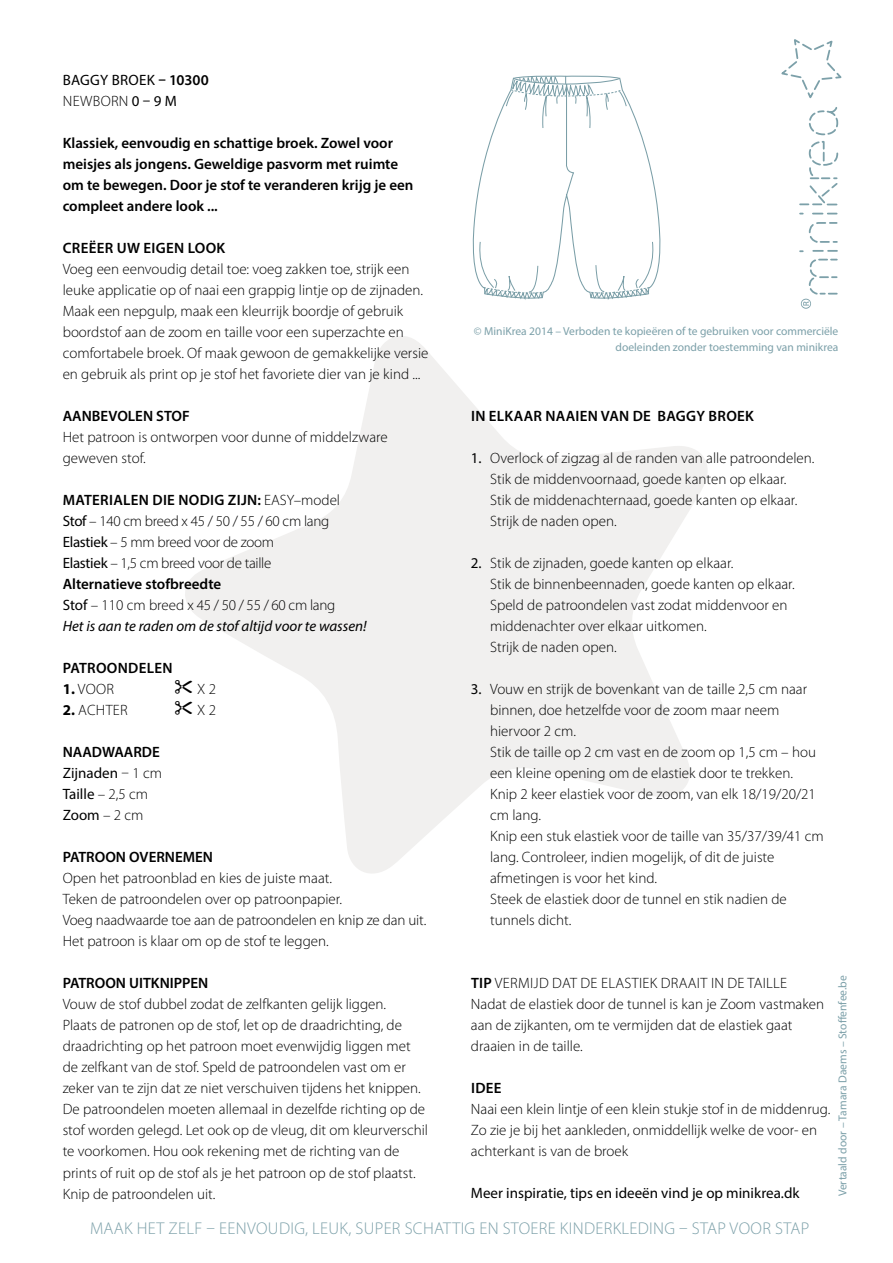
<style>
.page{position:relative;width:893px;height:1263px;background:#fff}
.page>*{position:absolute;margin:0;border:0;box-sizing:border-box;transform-origin:0 0}
.t1{font:300 17.1px "Myriad Pro";letter-spacing:.02em;color:#7ca0a9}
.t2{font:300 15px/21px "Myriad Pro";color:#000}
.t3{font:300 15px/21px "Myriad Pro";letter-spacing:-.02em;color:#000}
.t4{font:600 15px/21px "Myriad Pro";color:#000}
.t5{font:15px/21px "Myriad Pro";color:#000}
.t6{font:600 15px "Myriad Pro";letter-spacing:.02em;color:#000}
.t7{font:15px/21px "Myriad Pro";letter-spacing:.02em;color:#000}
.t8{font:11.55px/15.8px "Myriad Pro";color:#7ca0a9;text-align:right}
.s1{font-weight:600}
.s2{font-weight:300}
.s3{font-weight:400}
.s4{font-weight:400;font-style:italic}
.s5{font-weight:700}
</style>
<div class="page">
<svg style="left:185px;top:336px;width:523px;height:537px;fill:#f1f0ef"></svg>
<svg style="left:473px;top:75px;width:188px;height:225px"></svg>
<svg style="left:813px;top:213px;width:24px;height:1px"></svg>
<svg style="left:799px;top:222px;width:39px;height:87px"></svg>
<svg style="left:781px;top:39px;width:60px;height:167px"></svg>
<svg style="left:185px;top:680px;width:7px;height:14px"></svg>
<svg style="left:185px;top:701px;width:7px;height:14px"></svg>
<p class="t7" style="left:63px;top:69px;width:147px">BAGGY BROEK <span class="s1">– 10300<br></span><span class="s2">NEWBORN</span> 0 – 9 M</p>
<p class="t4" style="left:63px;top:132px;width:352px">Klassiek, eenvoudig en schattige broek. Zowel voor meisjes als jongens. Geweldige pasvorm met ruimte om te bewegen. Door je stof te veranderen krijg je een compleet andere look ...</p>
<p class="t6" style="left:63px;top:238px;width:164px">CREËER UW EIGEN LOOK</p>
<p class="t2" style="left:63px;top:258px;width:367px">Voeg een eenvoudig detail toe: voeg zakken toe, strijk een leuke applicatie op of naai een grappig lintje op de zijnaden.<br>Maak een nepgulp, maak een kleurrijk boordje of gebruik boordstof aan de zoom en taille voor een superzachte en comfortabele broek. Of maak gewoon de gemakkelijke versie en gebruik als print op je stof het favoriete dier van je kind ...</p>
<p class="t4" style="left:63px;top:405px;width:129px">AANBEVOLEN STOF</p>
<p class="t2" style="left:63px;top:426px;width:327px">Het patroon is ontworpen voor dunne of middelzware geweven stof.</p>
<p class="t3" style="left:63px;top:489px;width:306px"><span class="s1">MATERIALEN DIE NODIG ZIJN:</span> EASY–model <span class="s3">Stof</span> – 140 cm breed x 45 / 50 / 55 / 60 cm lang <span class="s3">Elastiek</span> – 5 mm breed voor de zoom<br><span class="s3">Elastiek</span> – 1,5 cm breed voor de taille<br><span class="s1">Alternatieve stofbreedte<br></span><span class="s3">Stof</span> – 110 cm breed x 45 / 50 / 55 / 60 cm lang<br><span class="s4">Het is aan te raden om de stof altijd voor te wassen!</span></p>
<p class="t6" style="left:63px;top:658px;width:111px">PATROONDELEN</p>
<p class="t2" style="left:63px;top:678px;width:53px"><span class="s5">1.</span> VOOR</p>
<p class="t2" style="left:197px;top:678px;width:20px">X 2</p>
<p class="t2" style="left:63px;top:700px;width:67px"><span class="s5">2.</span> ACHTER</p>
<p class="t2" style="left:197px;top:700px;width:20px">X 2</p>
<p class="t5" style="left:63px;top:742px;width:101px"><span class="s1">NAADWAARDE<br></span>Zijnaden <span class="s2">– 1 cm<br></span>Taille <span class="s2">– 2,5 cm<br></span>Zoom <span class="s2">– 2 cm</span></p>
<p class="t4" style="left:63px;top:846px;width:152px">PATROON OVERNEMEN</p>
<p class="t2" style="left:63px;top:868px;width:365px">Open het patroonblad en kies de juiste maat.<br>Teken de patroondelen over op patroonpapier.<br>Voeg naadwaarde toe aan de patroondelen en knip ze dan uit.<br>Het patroon is klaar om op de stof te leggen.</p>
<p class="t4" style="left:63px;top:972px;width:147px">PATROON UITKNIPPEN</p>
<p class="t2" style="left:63px;top:994px;width:367px">Vouw de stof dubbel zodat de zelfkanten gelijk liggen.<br>Plaats de patronen op de stof, let op de draadrichting, de draadrichting op het patroon moet evenwijdig liggen met de zelfkant van de stof. Speld de patroondelen vast om er zeker van te zijn dat ze niet verschuiven tijdens het knippen.<br>De patroondelen moeten allemaal in dezelfde richting op de stof worden gelegd. Let ook op de vleug, dit om kleurverschil te voorkomen. Hou ook rekening met de richting van de prints of ruit op de stof als je het patroon op de stof plaatst.<br>Knip de patroondelen uit.</p>
<p class="t8" style="left:474px;top:323px;width:366px">© MiniKrea 2014 – Verboden te kopieëren of te gebruiken voor commerciële doeleinden zonder toestemming van minikrea</p>
<p class="t6" style="left:471px;top:406px;width:284px">IN ELKAAR NAAIEN VAN DE BAGGY BROEK</p>
<p class="t2" style="left:490px;top:447px;width:326px;text-indent:-19px"><span class="s3">1.</span> Overlock of zigzag al de randen van alle patroondelen.<br>Stik de middenvoornaad, goede kanten op elkaar.<br>Stik de middenachternaad, goede kanten op elkaar.<br>Strijk de naden open.</p>
<p class="t2" style="left:490px;top:552px;width:306px;text-indent:-19px"><span class="s3">2.</span> Stik de zijnaden, goede kanten op elkaar.<br>Stik de binnenbeennaden, goede kanten op elkaar.<br>Speld de patroondelen vast zodat middenvoor en middenachter over elkaar uitkomen.<br>Strijk de naden open.</p>
<p class="t2" style="left:490px;top:678px;width:335px;text-indent:-19px"><span class="s3">3.</span> Vouw en strijk de bovenkant van de taille 2,5 cm naar binnen, doe hetzelfde voor de zoom maar neem hiervoor 2 cm.<br>Stik de taille op 2 cm vast en de zoom op 1,5 cm – hou een kleine opening om de elastiek door te trekken.<br>Knip 2 keer elastiek voor de zoom, van elk 18/19/20/21 cm lang.<br>Knip een stuk elastiek voor de taille van 35/37/39/41 cm lang. Controleer, indien mogelijk, of dit de juiste afmetingen is voor het kind.<br>Steek de elastiek door de tunnel en stik nadien de tunnels dicht.</p>
<p class="t8" style="left:834px;top:1196px;width:223px;rotate:-90deg">Vertaald door – Tamara Daems – Stoffenfee.be</p>
<p class="t2" style="left:471px;top:972px;width:355px"><span class="s1">TIP</span> VERMIJD DAT DE ELASTIEK DRAAIT IN DE TAILLE Nadat de elastiek door de tunnel is kan je Zoom vastmaken aan de zijkanten, om te vermijden dat de elastiek gaat draaien in de taille.</p>
<p class="t4" style="left:471px;top:1077px;width:32px">IDEE</p>
<p class="t2" style="left:471px;top:1098px;width:361px">Naai een klein lintje of een klein stukje stof in de middenrug.<br>Zo zie je bij het aankleden, onmiddellijk welke de voor- en achterkant is van de broek</p>
<p class="t5" style="left:471px;top:1182px;width:330px">Meer inspiratie, tips en ideeën vind je op minikrea.dk</p>
<p class="t1" style="left:90px;top:1218px;width:721px">MAAK HET ZELF – EENVOUDIG, LEUK, SUPER SCHATTIG EN STOERE KINDERKLEDING – STAP VOOR STAP</p>
</div>
